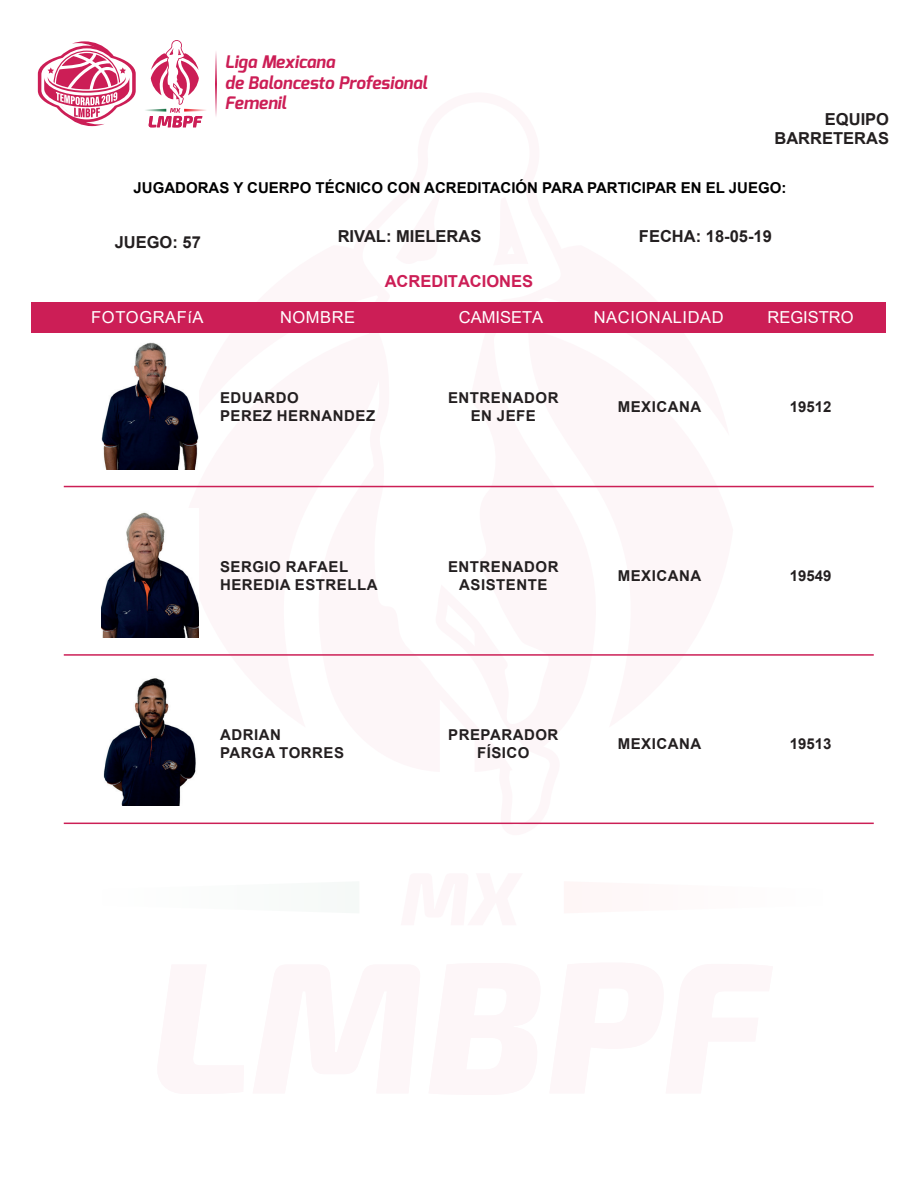
<style>
.page{position:relative;width:918px;height:1188px;background:#fff}
.page>*{position:absolute;margin:0;border:0;box-sizing:border-box;transform-origin:0 0}
.t1{font:italic 700 17.25px/20.9px "Exo";color:#cc1e56}
.t2{font:700 16.5px/19.8px "Arial";color:#231f20;text-align:right}
.t3{font:16.5px "Arial";letter-spacing:.035em;color:#fff}
.t4{font:16.5px "Arial";color:#fff}
.t5{font:700 16.5px "Arial";color:#cc1e56}
.t6{font:700 15px/18px "Arial";letter-spacing:.035em;color:#231f20;text-align:center}
.t7{font:700 15px "Arial";color:#000001}
</style>
<div class="page">
<svg style="left:360px;top:302px;width:203px;height:523px"></svg>
<div style="left:32px;top:303px;width:854px;height:30px;background:#cc1e56"></div>
<svg style="left:145px;top:40px;width:61px;height:88px"></svg>
<svg style="left:215px;top:52px;width:2px;height:64px"></svg>
<svg style="left:38px;top:41px;width:98px;height:85px"></svg>
<img style="left:102px;top:342px;width:96px;height:127px">
<hr style="left:64px;top:486px;width:810px;height:1px;background:#cc1f56">
<img style="left:102px;top:512px;width:96px;height:126px">
<hr style="left:64px;top:654px;width:810px;height:2px;background:#cc1f56">
<img style="left:103px;top:678px;width:93px;height:128px">
<hr style="left:64px;top:823px;width:810px;height:1px;background:#cc1f56">
<p class="t1" style="left:225px;top:51px;width:204px">Liga Mexicana<br>de Baloncesto Profesional<br>Femenil</p>
<p class="t2" style="left:775px;top:109px;width:116px">EQUIPO<br>BARRETERAS</p>
<p class="t7" style="left:134px;top:178px;width:654px">JUGADORAS Y CUERPO TÉCNICO CON ACREDITACIÓN PARA PARTICIPAR EN EL JUEGO:</p>
<p class="t2" style="left:115px;top:233px;width:88px">JUEGO: 57</p>
<p class="t2" style="left:338px;top:226px;width:145px">RIVAL: MIELERAS</p>
<p class="t2" style="left:639px;top:226px;width:134px">FECHA: 18-05-19</p>
<p class="t5" style="left:385px;top:270px;width:150px">ACREDITACIONES</p>
<p class="t3" style="left:91px;top:306px;width:114px">FOTOGRAFíA</p>
<p class="t3" style="left:280px;top:306px;width:77px">NOMBRE</p>
<p class="t4" style="left:459px;top:306px;width:86px">CAMISETA</p>
<p class="t4" style="left:768px;top:306px;width:88px">REGISTRO</p>
<p class="t3" style="left:594px;top:306px;width:131px">NACIONALIDAD</p>
<p class="t6" style="left:437px;top:381px;width:115px">LA JUGADORA<br>1&gt;&gt;</p>
<p class="t6" style="left:220px;top:389px;width:157px;text-align:left">EDUARDO<br>PEREZ HERNANDEZ</p>
<p class="t6" style="left:448px;top:389px;width:112px">ENTRENADOR<br>EN JEFE</p>
<p class="t6" style="left:618px;top:398px;width:85px">MEXICANA</p>
<p class="t6" style="left:790px;top:398px;width:43px">19512</p>
<p class="t6" style="left:210px;top:408px;width:120px">(APELLIDOS)&gt;&gt;</p>
<p class="t6" style="left:220px;top:558px;width:159px;text-align:left">SERGIO RAFAEL<br>HEREDIA ESTRELLA</p>
<p class="t6" style="left:448px;top:558px;width:112px">ENTRENADOR<br>ASISTENTE</p>
<p class="t6" style="left:618px;top:567px;width:85px">MEXICANA</p>
<p class="t6" style="left:790px;top:567px;width:43px">19549</p>
<p class="t6" style="left:220px;top:726px;width:126px;text-align:left">ADRIAN<br>PARGA TORRES</p>
<p class="t6" style="left:448px;top:726px;width:112px">PREPARADOR<br>FÍSICO</p>
<p class="t6" style="left:618px;top:735px;width:85px">MEXICANA</p>
<p class="t6" style="left:790px;top:735px;width:43px">19513</p>
</div>
